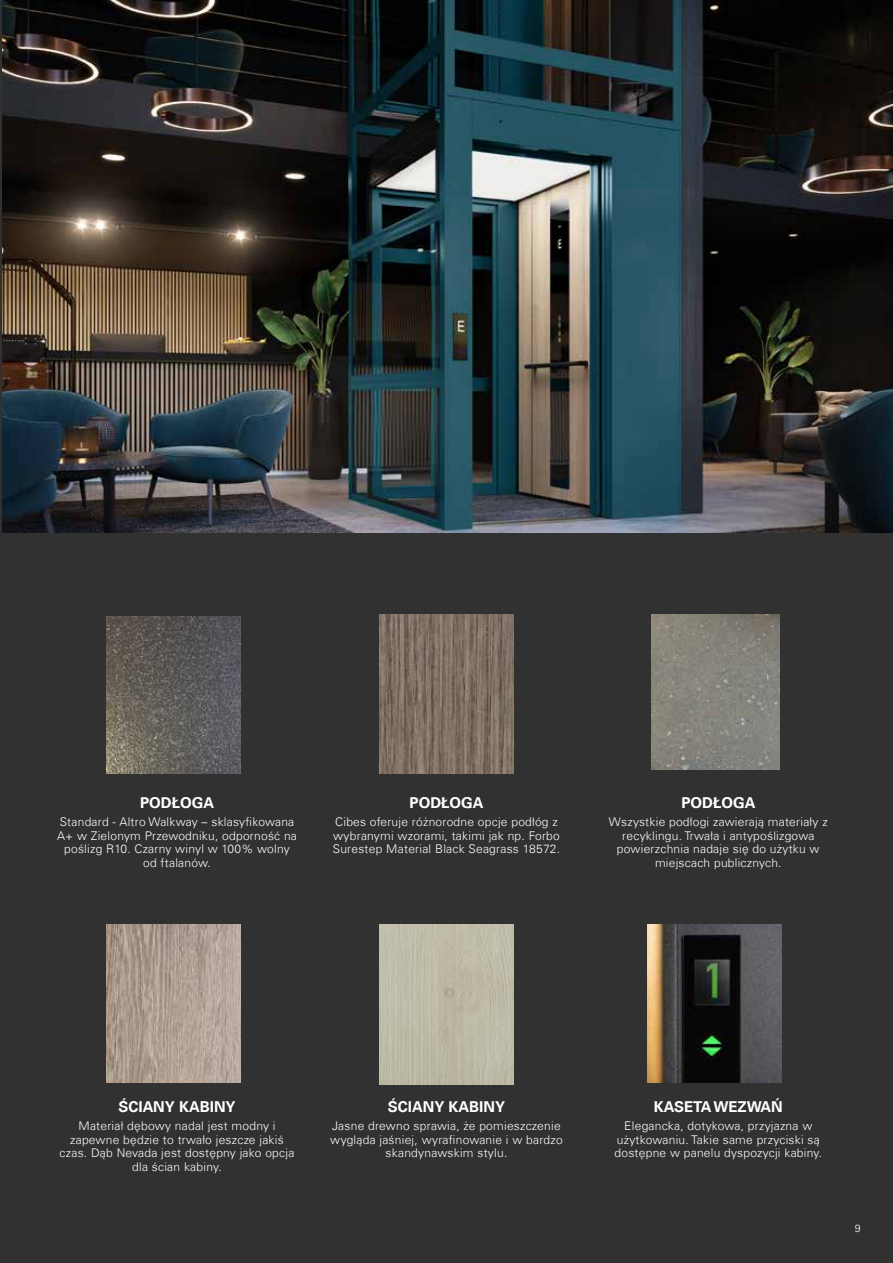
<style>
.page{position:relative;width:893px;height:1263px;background:#313131}
.page>*{position:absolute;margin:0;border:0;box-sizing:border-box;transform-origin:0 0}
.t1{font:700 15px "Univers Com 65";color:#fff}
.t2{font:300 12px/13.5px "Univers Com 45";letter-spacing:.02em;color:#fff;text-align:center}
.t3{font:300 10.5px "Univers LT Std";color:#fff}
</style>
<div class="page">
<img style="left:2px;top:0;width:891px;height:533px">
<img style="left:379px;top:614px;width:134px;height:160px">
<img style="left:379px;top:925px;width:134px;height:159px">
<img style="left:106px;top:617px;width:134px;height:157px">
<img style="left:106px;top:925px;width:134px;height:157px">
<img style="left:652px;top:614px;width:127px;height:156px">
<img style="left:647px;top:925px;width:134px;height:157px">
<p class="t1" style="left:140px;top:794px;width:75px">PODŁOGA</p>
<p class="t2" style="left:57px;top:815px;width:241px">Standard - Altro Walkway – sklasyfikowana A+ w Zielonym Przewodniku, odporność na poślizg R10. Czarny winyl w 100% wolny od ftalanów.</p>
<p class="t1" style="left:409px;top:794px;width:75px">PODŁOGA</p>
<p class="t2" style="left:333px;top:815px;width:229px;text-align:left">Cibes oferuje różnorodne opcje podłóg z wybranymi wzorami, takimi jak np. Forbo<br>Surestep Material Black Seagrass 18572.</p>
<p class="t1" style="left:681px;top:794px;width:75px">PODŁOGA</p>
<p class="t2" style="left:609px;top:815px;width:220px">Wszystkie podłogi zawierają materiały z recyklingu. Trwała i antypoślizgowa powierzchnia nadaje się do użytku w miejscach publicznych.</p>
<p class="t1" style="left:118px;top:1098px;width:119px">ŚCIANY KABINY</p>
<p class="t2" style="left:60px;top:1119px;width:236px">Materiał dębowy nadal jest modny i zapewne będzie to trwało jeszcze jakiś czas. Dąb Nevada jest dostępny jako opcja dla ścian kabiny.</p>
<p class="t1" style="left:388px;top:1098px;width:119px">ŚCIANY KABINY</p>
<p class="t2" style="left:330px;top:1119px;width:234px">Jasne drewno sprawia, że pomieszczenie wygląda jaśniej, wyrafinowanie i w bardzo skandynawskim stylu.</p>
<p class="t1" style="left:654px;top:1098px;width:131px">KASETA WEZWAŃ</p>
<p class="t2" style="left:615px;top:1119px;width:209px">Elegancka, dotykowa, przyjazna w użytkowaniu. Takie same przyciski są dostępne w panelu dyspozycji kabiny.</p>
<p class="t3" style="left:855px;top:1222px;width:7px">9</p>
</div>
